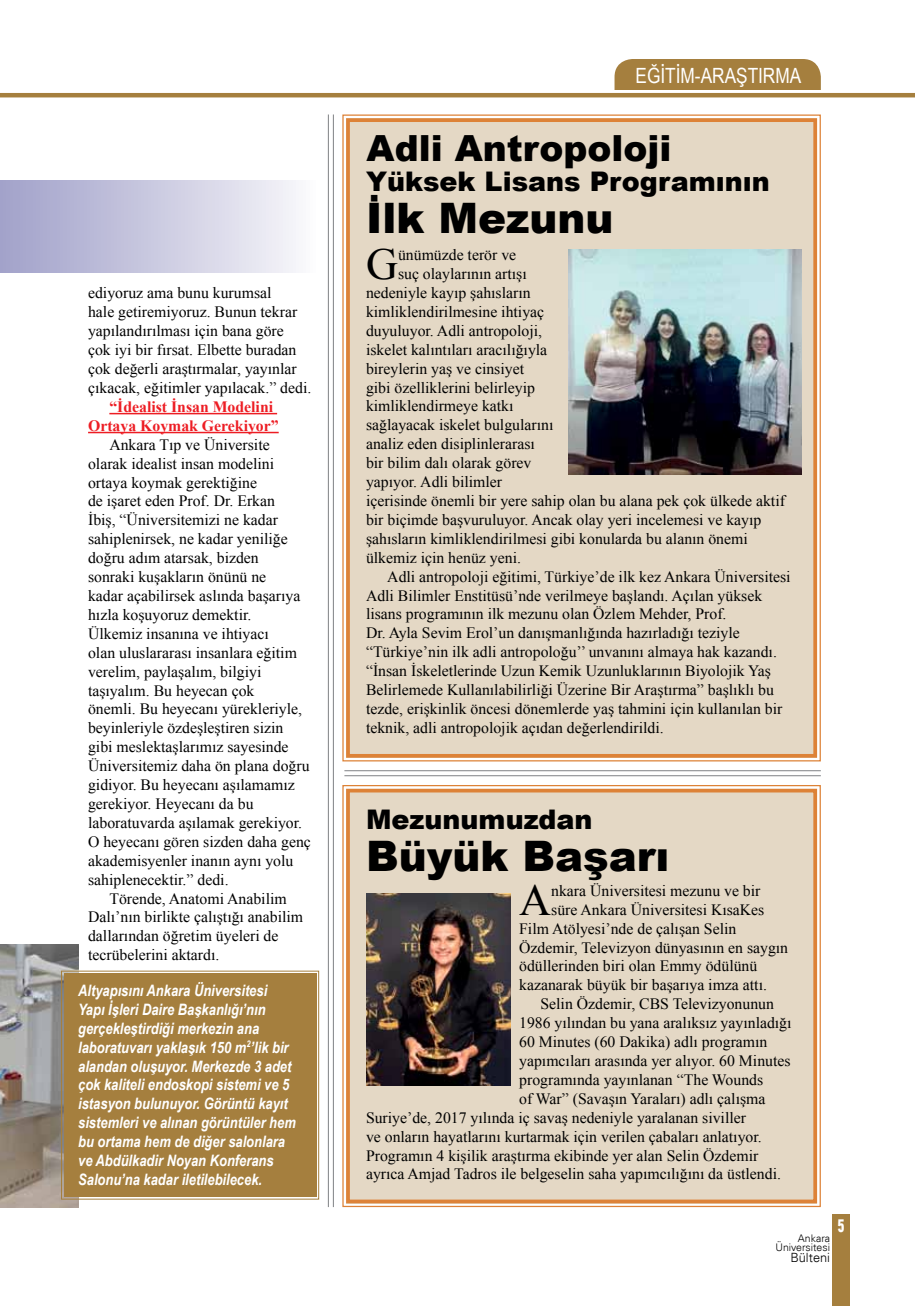
<style>
.page{position:relative;width:915px;height:1306px;background:#fff}
.page>*{position:absolute;margin:0;border:0;box-sizing:border-box;transform-origin:0 0}
.t1{font:44.25px "Times New Roman";color:#000}
.t2{font:900 42px "Arial";color:#000}
.t3{font:900 36px "Arial";color:#000}
.t4{font:900 27px "Arial";color:#000}
.t5{font:21px "Arial Narrow";color:#fff}
.t6{font:18px "Interstate Black Compressed TR";color:#fff}
.t7{font:15.75px/18.9px "Times New Roman";color:#000}
.t8{font:italic 700 15.75px/18.9px "Arial Narrow";color:#fff}
.t9{font:700 15.75px/18.9px "Times New Roman";color:#ed1d24}
.t10{font:300 12.75px "Univers LT Std 45";color:#000}
.t11{font:300 10.5px/9px "Univers LT Std 45";color:#000;text-align:right}
</style>
<div class="page">
<div style="left:614px;top:59px;width:206px;height:49px;background:#a57f3e;border-radius:18px"></div>
<div style="left:509px;top:90px;width:332px;height:19px;background:#fff"></div>
<hr style="left:0;top:93px;width:914px;height:4px;background:#a57f3e">
<div style="left:832px;top:1214px;width:17px;height:91px;background:#a57f3e"></div>
<div style="left:0;top:181px;width:319px;height:91px;background:linear-gradient(to right,#a0a0c9,#fafafc)"></div>
<hr style="left:109px;top:413px;width:168px;height:1px;background:#ed1d24">
<hr style="left:88px;top:432px;width:190px;height:1px;background:#ed1d24">
<img style="left:0;top:944px;width:79px;height:262px">
<div style="left:60px;top:970px;width:259px;height:230px;background:#a57f3e"></div>
<div style="left:66px;top:975px;width:248px;height:219px;border:1px solid #a57f3e"></div>
<hr style="left:333px;top:114px;width:1px;height:1092px;background:#808285">
<hr style="left:328px;top:114px;width:1px;height:1092px;background:#808285">
<div style="left:342px;top:114px;width:479px;height:648px;background:#e4d8c5"></div>
<div style="left:346px;top:118px;width:470px;height:639px;border:4px solid #dd8237"></div>
<img style="left:568px;top:249px;width:232px;height:225px">
<div style="left:342px;top:785px;width:479px;height:422px;background:#e4d8c5"></div>
<div style="left:346px;top:788px;width:470px;height:415px;border:4px solid #dd8237"></div>
<img style="left:366px;top:893px;width:144px;height:192px">
<hr style="left:344px;top:770px;width:476px;height:1px;background:#808285">
<hr style="left:344px;top:775px;width:476px;height:1px;background:#808285">
<p class="t7" style="left:88px;top:283px;width:225px">ediyoruz ama bunu kurumsal<br>hale getiremiyoruz. Bunun tekrar yapılandırılması için bana göre<br>çok iyi bir fırsat. Elbette buradan çok değerli araştırmalar, yayınlar çıkacak, eğitimler yapılacak.” dedi.</p>
<p class="t9" style="left:88px;top:397px;width:192px;text-indent:21px">“İdealist İnsan Modelini<br>Ortaya Koymak Gerekiyor”</p>
<p class="t7" style="left:109px;top:435px;width:162px">Ankara Tıp ve Üniversite</p>
<p class="t7" style="left:88px;top:453px;width:187px">olarak idealist insan modelini</p>
<p class="t7" style="left:88px;top:472px;width:170px">ortaya koymak gerektiğine</p>
<p class="t7" style="left:88px;top:491px;width:188px">de işaret eden Prof. Dr. Erkan</p>
<p class="t7" style="left:88px;top:510px;width:191px">İbiş, “Üniversitemizi ne kadar</p>
<p class="t7" style="left:88px;top:529px;width:201px">sahiplenirsek, ne kadar yeniliğe</p>
<p class="t7" style="left:88px;top:548px;width:172px">doğru adım atarsak, bizden</p>
<p class="t7" style="left:88px;top:567px;width:180px">sonraki kuşakların önünü ne</p>
<p class="t7" style="left:88px;top:586px;width:214px">kadar açabilirsek aslında başarıya</p>
<p class="t7" style="left:88px;top:605px;width:165px">hızla koşuyoruz demektir.</p>
<p class="t7" style="left:88px;top:624px;width:182px">Ülkemiz insanına ve ihtiyacı</p>
<p class="t7" style="left:88px;top:642px;width:210px">olan uluslararası insanlara eğitim</p>
<p class="t7" style="left:88px;top:661px;width:175px">verelim, paylaşalım, bilgiyi</p>
<p class="t7" style="left:88px;top:680px;width:168px">taşıyalım. Bu heyecan çok</p>
<p class="t7" style="left:88px;top:699px;width:215px">önemli. Bu heyecanı yürekleriyle,</p>
<p class="t7" style="left:88px;top:718px;width:197px">beyinleriyle özdeşleştiren sizin</p>
<p class="t7" style="left:88px;top:737px;width:202px">gibi meslektaşlarımız sayesinde</p>
<p class="t7" style="left:88px;top:756px;width:223px">Üniversitemiz daha ön plana doğru</p>
<p class="t7" style="left:88px;top:775px;width:208px">gidiyor. Bu heyecanı aşılamamız</p>
<p class="t7" style="left:88px;top:794px;width:167px">gerekiyor. Heyecanı da bu</p>
<p class="t7" style="left:88px;top:813px;width:215px">laboratuvarda aşılamak gerekiyor.</p>
<p class="t7" style="left:88px;top:831px;width:224px">O heyecanı gören sizden daha genç</p>
<p class="t7" style="left:88px;top:850px;width:207px">akademisyenler inanın aynı yolu</p>
<p class="t7" style="left:88px;top:869px;width:142px">sahiplenecektir.” dedi.</p>
<p class="t7" style="left:109px;top:888px;width:179px">Törende, Anatomi Anabilim</p>
<p class="t7" style="left:88px;top:907px;width:216px">Dalı’nın birlikte çalıştığı anabilim</p>
<p class="t7" style="left:88px;top:926px;width:192px">dallarından öğretim üyeleri de</p>
<p class="t7" style="left:88px;top:945px;width:133px">tecrübelerini aktardı.</p>
<p class="t8" style="left:78px;top:980px;width:219px">Altyapısını Ankara Üniversitesi Yapı İşleri Daire Başkanlığı’nın gerçekleştirdiği merkezin ana laboratuvarı yaklaşık 150 m<sup>2</sup>’lik bir alandan oluşuyor. Merkezde 3 adet çok kaliteli endoskopi sistemi ve 5 istasyon bulunuyor. Görüntü kayıt sistemleri ve alınan görüntüler hem bu ortama hem de diğer salonlara ve Abdülkadir Noyan Konferans Salonu’na kadar iletilebilecek.</p>
<h3 class="t5" style="left:635px;top:63px;width:167px">EĞİTİM-ARAŞTIRMA</h3>
<h3 class="t3" style="left:366px;top:128px;width:306px">Adli Antropoloji</h3>
<h3 class="t4" style="left:366px;top:166px;width:405px">Yüksek Lisans Programının</h3>
<h2 class="t2" style="left:366px;top:194px;width:249px">İlk Mezunu</h2>
<h1 class="t1" style="left:366px;top:239px;width:33px">G</h1>
<p class="t7" style="left:398px;top:245px;width:120px">ünümüzde terör ve</p>
<p class="t7" style="left:398px;top:264px;width:130px">suç olaylarının artışı</p>
<p class="t7" style="left:366px;top:283px;width:166px">nedeniyle kayıp şahısların</p>
<p class="t7" style="left:366px;top:302px;width:180px">kimliklendirilmesine ihtiyaç</p>
<p class="t7" style="left:366px;top:321px;width:177px">duyuluyor. Adli antropoloji,</p>
<p class="t7" style="left:366px;top:340px;width:183px">iskelet kalıntıları aracılığıyla</p>
<p class="t7" style="left:366px;top:359px;width:159px">bireylerin yaş ve cinsiyet</p>
<p class="t7" style="left:366px;top:377px;width:170px">gibi özelliklerini belirleyip</p>
<p class="t7" style="left:366px;top:396px;width:149px">kimliklendirmeye katkı</p>
<p class="t7" style="left:366px;top:415px;width:189px">sağlayacak iskelet bulgularını</p>
<p class="t7" style="left:366px;top:434px;width:170px">analiz eden disiplinlerarası</p>
<p class="t7" style="left:366px;top:453px;width:167px">bir bilim dalı olarak görev</p>
<p class="t7" style="left:366px;top:472px;width:138px">yapıyor. Adli bilimler</p>
<p class="t7" style="left:366px;top:491px;width:420px">içerisinde önemli bir yere sahip olan bu alana pek çok ülkede aktif</p>
<p class="t7" style="left:366px;top:510px;width:396px">bir biçimde başvuruluyor. Ancak olay yeri incelemesi ve kayıp</p>
<p class="t7" style="left:366px;top:529px;width:383px">şahısların kimliklendirilmesi gibi konularda bu alanın önemi</p>
<p class="t7" style="left:366px;top:548px;width:156px">ülkemiz için henüz yeni.</p>
<p class="t7" style="left:387px;top:566px;width:405px">Adli antropoloji eğitimi, Türkiye’de ilk kez Ankara Üniversitesi</p>
<p class="t7" style="left:366px;top:585px;width:397px">Adli Bilimler Enstitüsü’nde verilmeye başlandı. Açılan yüksek</p>
<p class="t7" style="left:366px;top:604px;width:362px">lisans programının ilk mezunu olan Özlem Mehder, Prof.</p>
<p class="t7" style="left:366px;top:623px;width:375px">Dr. Ayla Sevim Erol’un danışmanlığında hazırladığı teziyle</p>
<p class="t7" style="left:366px;top:642px;width:412px">“Türkiye’nin ilk adli antropoloğu’’ unvanını almaya hak kazandı.</p>
<p class="t7" style="left:366px;top:661px;width:406px">“İnsan İskeletlerinde Uzun Kemik Uzunluklarının Biyolojik Yaş</p>
<p class="t7" style="left:366px;top:680px;width:409px">Belirlemede Kullanılabilirliği Üzerine Bir Araştırma” başlıklı bu</p>
<p class="t7" style="left:366px;top:699px;width:418px">tezde, erişkinlik öncesi dönemlerde yaş tahmini için kullanılan bir</p>
<p class="t7" style="left:366px;top:718px;width:299px">teknik, adli antropolojik açıdan değerlendirildi.</p>
<h3 class="t4" style="left:366px;top:804px;width:228px">Mezunumuzdan</h3>
<h2 class="t2" style="left:366px;top:833px;width:305px">Büyük Başarı</h2>
<h1 class="t1" style="left:519px;top:874px;width:33px">A</h1>
<p class="t7" style="left:551px;top:880px;width:211px">nkara Üniversitesi mezunu ve bir</p>
<p class="t7" style="left:551px;top:899px;width:215px">süre Ankara Üniversitesi KısaKes</p>
<p class="t7" style="left:519px;top:918px;width:219px">Film Atölyesi’nde de çalışan Selin</p>
<p class="t7" style="left:519px;top:937px;width:270px">Özdemir, Televizyon dünyasının en saygın</p>
<p class="t7" style="left:519px;top:956px;width:239px">ödüllerinden biri olan Emmy ödülünü</p>
<p class="t7" style="left:519px;top:975px;width:249px">kazanarak büyük bir başarıya imza attı.</p>
<p class="t7" style="left:540px;top:994px;width:235px">Selin Özdemir, CBS Televizyonunun</p>
<p class="t7" style="left:519px;top:1013px;width:274px">1986 yılından bu yana aralıksız yayınladığı</p>
<p class="t7" style="left:519px;top:1032px;width:250px">60 Minutes (60 Dakika) adlı programın</p>
<p class="t7" style="left:519px;top:1050px;width:273px">yapımcıları arasında yer alıyor. 60 Minutes</p>
<p class="t7" style="left:519px;top:1069px;width:245px">programında yayınlanan “The Wounds</p>
<p class="t7" style="left:519px;top:1088px;width:248px">of War” (Savaşın Yaraları) adlı çalışma</p>
<p class="t7" style="left:366px;top:1107px;width:381px">Suriye’de, 2017 yılında iç savaş nedeniyle yaralanan siviller</p>
<p class="t7" style="left:366px;top:1126px;width:397px">ve onların hayatlarını kurtarmak için verilen çabaları anlatıyor.</p>
<p class="t7" style="left:366px;top:1145px;width:393px">Programın 4 kişilik araştırma ekibinde yer alan Selin Özdemir</p>
<p class="t7" style="left:366px;top:1164px;width:416px">ayrıca Amjad Tadros ile belgeselin saha yapımcılığını da üstlendi.</p>
<p class="t11" style="left:775px;top:1233px;width:56px">Ankara<br>Üniversitesi</p>
<p class="t10" style="left:790px;top:1249px;width:41px">Bülteni</p>
<p class="t6" style="left:837px;top:1215px;width:8px">5</p>
</div>
